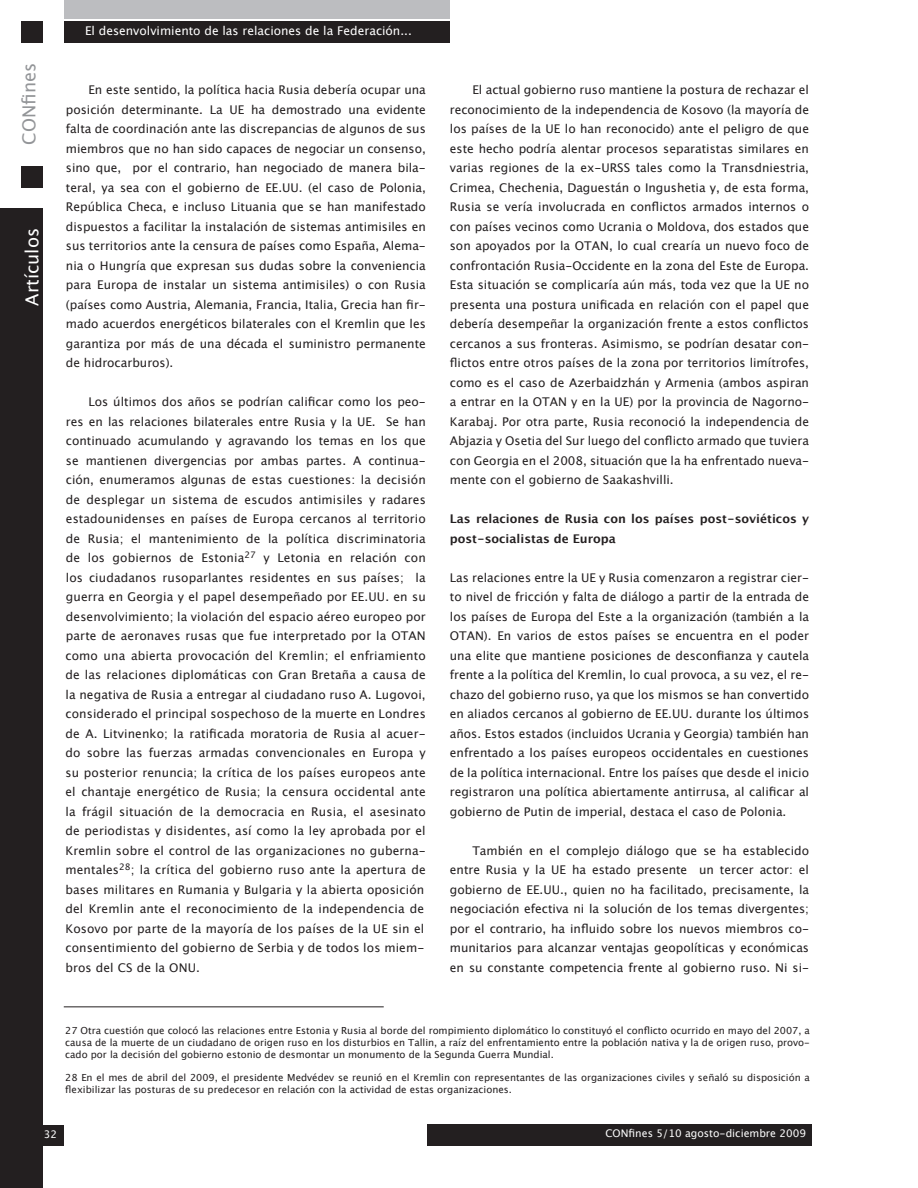
<style>
.page{position:relative;width:918px;height:1188px;background:#fff}
.page>*{position:absolute;margin:0;border:0;box-sizing:border-box;transform-origin:0 0}
.t1{font:18px "Lucida Grande";color:#fff}
.t2{font:18px "Lucida Grande";color:#939598}
.PARRAFO_NORMAL{font:12px/19.5px "Lucida Grande";letter-spacing:.01em;color:#231f20;text-align:justify}
.SUBTITULO2{font:12px/19.5px "Lucida Grande";color:#231f20;text-align:justify}
.SUBTITULO2-2{font:700 12px/19.5px "Lucida Grande";color:#231f20}
.t3{font:12px "Lucida Grande";color:#fff}
.t4{font:10.5px "Lucida Grande";color:#fdfdfd}
.FOOTNOTES{font:9.75px/11.7px "Lucida Grande";color:#231f20;text-align:justify}
</style>
<div class="page">
<div style="left:0;top:209px;width:43px;height:979px;background:#231f20"></div>
<div style="left:64px;top:21px;width:386px;height:21px;background:#231f20"></div>
<div style="left:64px;top:0;width:385px;height:19px;background:#bcbdc0"></div>
<div style="left:21px;top:21px;width:22px;height:21px;background:#231f20"></div>
<div style="left:21px;top:166px;width:22px;height:21px;background:#231f20"></div>
<div style="left:428px;top:1124px;width:384px;height:21px;background:#231f20"></div>
<div style="left:22px;top:1125px;width:42px;height:20px;background:#231f20"></div>
<hr style="left:64px;top:1007px;width:320px;height:1px;background:#231f20">
<h1 class="t2" style="left:19px;top:145px;width:83px;rotate:-90deg">CONfines</h1>
<h1 class="t1" style="left:22px;top:306px;width:79px;rotate:-90deg">Artículos</h1>
<p class="t3" style="left:85px;top:24px;width:328px">El desenvolvimiento de las relaciones de la Federación...</p>
<p class="PARRAFO_NORMAL" style="left:66px;top:81px;width:362px;text-indent:23px">En este sentido, la política hacia Rusia debería ocupar una posición determinante. La UE ha demostrado una evidente falta de coordinación ante las discrepancias de algunos de sus miembros que no han sido capaces de negociar un consenso, sino que, por el contrario, han negociado de manera bila&shy;teral, ya sea con el gobierno de EE.UU. (el caso de Polonia, República Checa, e incluso Lituania que se han manifestado dispuestos a facilitar la instalación de sistemas antimisiles en sus territorios ante la censura de países como España, Alema&shy;nia o Hungría que expresan sus dudas sobre la conveniencia para Europa de instalar un sistema antimisiles) o con Rusia (países como Austria, Alemania, Francia, Italia, Grecia han fir&shy;mado acuerdos energéticos bilaterales con el Kremlin que les garantiza por más de una década el suministro permanente de hidrocarburos).</p>
<p class="PARRAFO_NORMAL" style="left:65px;top:393px;width:362px;text-align:left;text-indent:23px">Los últimos dos años se podrían calificar como los peo&shy;res en las relaciones bilaterales entre Rusia y la UE. Se han continuado acumulando y agravando los temas en los que se mantienen divergencias por ambas partes. A continua&shy;ción, enumeramos algunas de estas cuestiones: la decisión de desplegar un sistema de escudos antimisiles y radares estadounidenses en países de Europa cercanos al territorio de Rusia; el mantenimiento de la política discriminatoria de los gobiernos de Estonia<sup>27</sup> y Letonia en relación con los ciudadanos rusoparlantes residentes en sus países; la guerra en Georgia y el papel desempeñado por EE.UU. en su desenvolvimiento; la violación del espacio aéreo europeo por parte de aeronaves rusas que fue interpretado por la OTAN como una abierta provocación del Kremlin; el enfriamiento de las relaciones diplomáticas con Gran Bretaña a causa de la negativa de Rusia a entregar al ciudadano ruso A. Lugovoi, considerado el principal sospechoso de la muerte en Londres de A. Litvinenko; la ratificada moratoria de Rusia al acuer&shy;do sobre las fuerzas armadas convencionales en Europa y su posterior renuncia; la crítica de los países europeos ante el chantaje energético de Rusia; la censura occidental ante la frágil situación de la democracia en Rusia, el asesinato de periodistas y disidentes, así como la ley aprobada por el Kremlin sobre el control de las organizaciones no guberna&shy;mentales<sup>28</sup>; la crítica del gobierno ruso ante la apertura de bases militares en Rumania y Bulgaria y la abierta oposición del Kremlin ante el reconocimiento de la independencia de Kosovo por parte de la mayoría de los países de la UE sin el consentimiento del gobierno de Serbia y de todos los miem&shy;bros del CS de la ONU.</p>
<p class="PARRAFO_NORMAL" style="left:450px;top:81px;width:361px;text-indent:23px">El actual gobierno ruso mantiene la postura de rechazar el reconocimiento de la independencia de Kosovo (la mayoría de los países de la UE lo han reconocido) ante el peligro de que este hecho podría alentar procesos separatistas similares en varias regiones de la ex-URSS tales como la Transdniestria, Crimea, Chechenia, Daguestán o Ingushetia y, de esta forma, Rusia se vería involucrada en conflictos armados internos o con países vecinos como Ucrania o Moldova, dos estados que son apoyados por la OTAN, lo cual crearía un nuevo foco de confrontación Rusia-Occidente en la zona del Este de Europa.<br>Esta situación se complicaría aún más, toda vez que la UE no presenta una postura unificada en relación con el papel que debería desempeñar la organización frente a estos conflictos cercanos a sus fronteras. Asimismo, se podrían desatar con&shy;flictos entre otros países de la zona por territorios limítrofes, como es el caso de Azerbaidzhán y Armenia (ambos aspiran a entrar en la OTAN y en la UE) por la provincia de Nagorno-Karabaj. Por otra parte, Rusia reconoció la independencia de Abjazia y Osetia del Sur luego del conflicto armado que tuviera con Georgia en el 2008, situación que la ha enfrentado nueva&shy;mente con el gobierno de Saakashvilli.</p>
<p class="SUBTITULO2-2" style="left:450px;top:509px;width:361px">Las relaciones de Rusia con los países post-soviéticos y post-socialistas de Europa</p>
<p class="SUBTITULO2" style="left:450px;top:568px;width:361px">Las relaciones entre la UE y Rusia comenzaron a registrar cier&shy;to nivel de fricción y falta de diálogo a partir de la entrada de los países de Europa del Este a la organización (también a la OTAN). En varios de estos países se encuentra en el poder una elite que mantiene posiciones de desconfianza y cautela frente a la política del Kremlin, lo cual provoca, a su vez, el re&shy;chazo del gobierno ruso, ya que los mismos se han convertido en aliados cercanos al gobierno de EE.UU. durante los últimos años. Estos estados (incluidos Ucrania y Georgia) también han enfrentado a los países europeos occidentales en cuestiones de la política internacional. Entre los países que desde el inicio registraron una política abiertamente antirrusa, al calificar al gobierno de Putin de imperial, destaca el caso de Polonia.</p>
<p class="PARRAFO_NORMAL" style="left:450px;top:841px;width:361px;text-indent:23px">También en el complejo diálogo que se ha establecido entre Rusia y la UE ha estado presente un tercer actor: el gobierno de EE.UU., quien no ha facilitado, precisamente, la negociación efectiva ni la solución de los temas divergentes; por el contrario, ha influido sobre los nuevos miembros co&shy;munitarios para alcanzar ventajas geopolíticas y económicas en su constante competencia frente al gobierno ruso. Ni si-</p>
<p class="FOOTNOTES" style="left:65px;top:1025px;width:746px">27 Otra cuestión que colocó las relaciones entre Estonia y Rusia al borde del rompimiento diplomático lo constituyó el conflicto ocurrido en mayo del 2007, a causa de la muerte de un ciudadano de origen ruso en los disturbios en Tallin, a raíz del enfrentamiento entre la población nativa y la de origen ruso, provo&shy;cado por la decisión del gobierno estonio de desmontar un monumento de la Segunda Guerra Mundial.</p>
<p class="FOOTNOTES" style="left:65px;top:1072px;width:746px">28 En el mes de abril del 2009, el presidente Medvédev se reunió en el Kremlin con representantes de las organizaciones civiles y señaló su disposición a flexibilizar las posturas de su predecesor en relación con la actividad de estas organizaciones.</p>
<p class="t4" style="left:44px;top:1128px;width:15px">32</p>
<p class="t4" style="left:605px;top:1127px;width:202px">CONfines 5/10 agosto-diciembre 2009</p>
</div>
